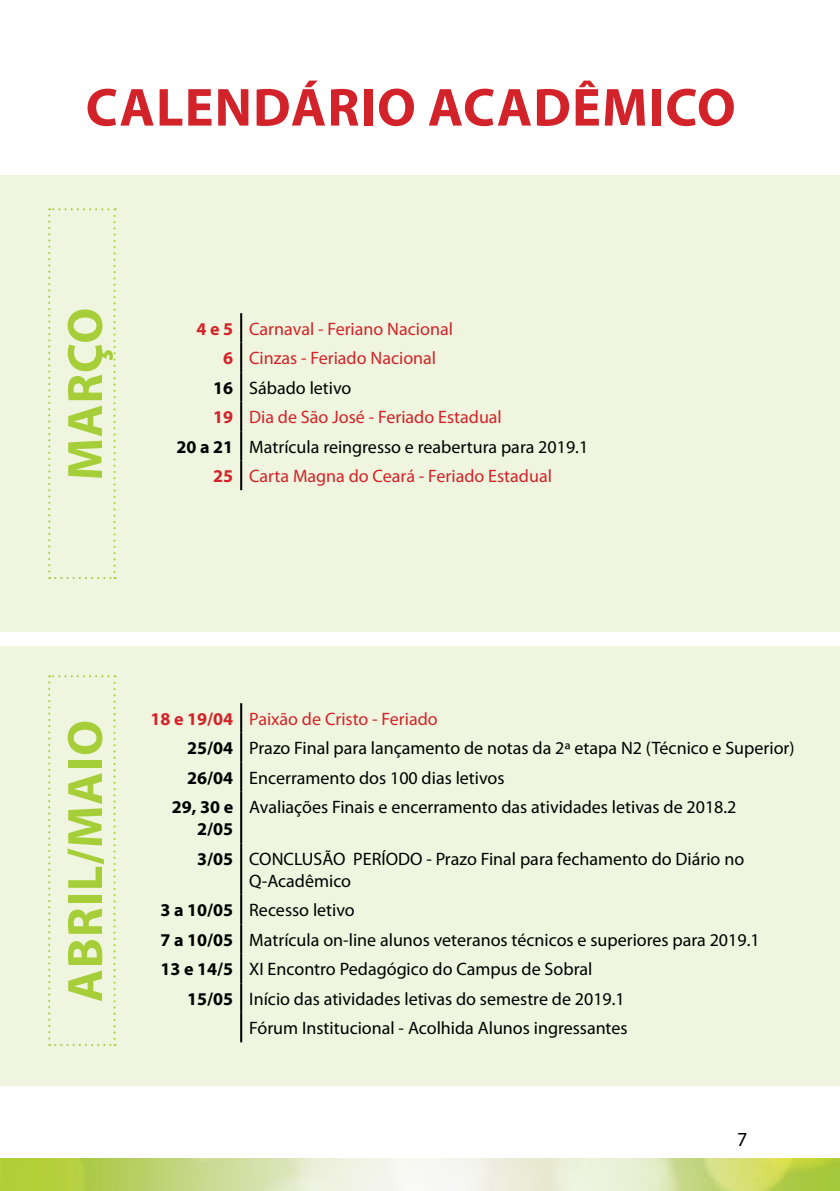
<style>
.page{position:relative;width:840px;height:1191px;background:#fff}
.page>*{position:absolute;margin:0;border:0;box-sizing:border-box;transform-origin:0 0}
.t1{font:700 54px "Myriad Pro";letter-spacing:.02em;color:#d2232a}
.t2{font:700 50px "Myriad Pro";letter-spacing:.02em;color:#a6ce39}
.t3{font:20px "Myriad Pro";color:#000}
.t4{font:18px/22px "Myriad Pro";color:#000}
.t5{font:18px "Myriad Pro";color:#d2232a}
.t6{font:700 18px "Myriad Pro";color:#000}
.s1{font-weight:700}
</style>
<div class="page">
<img style="left:0;top:1158px;width:839px;height:33px">
<div style="left:0;top:175px;width:839px;height:457px;background:#eff5de"></div>
<div style="left:0;top:646px;width:839px;height:439px;background:#eff5de"></div>
<svg style="left:48px;top:208px;width:67px;height:371px"></svg>
<svg style="left:48px;top:675px;width:67px;height:371px"></svg>
<hr style="left:240px;top:313px;width:2px;height:30px;background:#000">
<hr style="left:240px;top:343px;width:2px;height:29px;background:#000">
<hr style="left:240px;top:372px;width:2px;height:30px;background:#000">
<hr style="left:240px;top:402px;width:2px;height:29px;background:#000">
<hr style="left:240px;top:431px;width:2px;height:30px;background:#000">
<hr style="left:240px;top:461px;width:2px;height:29px;background:#000">
<hr style="left:240px;top:703px;width:2px;height:29px;background:#000">
<hr style="left:240px;top:732px;width:2px;height:30px;background:#000">
<hr style="left:240px;top:762px;width:2px;height:29px;background:#000">
<hr style="left:240px;top:791px;width:2px;height:52px;background:#000">
<hr style="left:240px;top:843px;width:2px;height:51px;background:#000">
<hr style="left:240px;top:894px;width:2px;height:30px;background:#000">
<hr style="left:240px;top:924px;width:2px;height:29px;background:#000">
<hr style="left:240px;top:953px;width:2px;height:30px;background:#000">
<hr style="left:240px;top:983px;width:2px;height:29px;background:#000">
<hr style="left:240px;top:1012px;width:2px;height:30px;background:#000">
<h1 class="t1" style="left:86px;top:72px;width:651px">CALENDÁRIO ACADÊMICO</h1>
<h2 class="t2" style="left:52px;top:480px;width:174px;rotate:-90deg">MARÇO</h2>
<p class="t5" style="left:196px;top:317px;width:258px"><span class="s1">4 e 5</span> Carnaval - Feriano Nacional</p>
<p class="t5" style="left:223px;top:347px;width:214px"><span class="s1">6</span> Cinzas - Feriado Nacional</p>
<p class="t4" style="left:213px;top:376px;width:140px"><span class="s1">16</span> Sábado letivo</p>
<p class="t5" style="left:213px;top:406px;width:290px"><span class="s1">19</span> Dia de São José - Feriado Estadual</p>
<p class="t4" style="left:176px;top:435px;width:413px"><span class="s1">20 a 21</span> Matrícula reingresso e reabertura para 2019.1</p>
<p class="t5" style="left:213px;top:465px;width:340px"><span class="s1">25</span> Carta Magna do Ceará - Feriado Estadual</p>
<h2 class="t2" style="left:52px;top:1002px;width:284px;rotate:-90deg">ABRIL/MAIO</h2>
<p class="t5" style="left:150px;top:707px;width:289px"><span class="s1">18 e 19/04</span> Paixão de Cristo - Feriado</p>
<p class="t4" style="left:187px;top:737px;width:608px"><span class="s1">25/04</span> Prazo Final para lançamento de notas da 2ª etapa N2 (Técnico e Superior)</p>
<p class="t4" style="left:187px;top:766px;width:319px"><span class="s1">26/04</span> Encerramento dos 100 dias letivos</p>
<p class="t6" style="left:172px;top:795px;width:63px">29, 30 e</p>
<p class="t6" style="left:197px;top:817px;width:37px">2/05</p>
<p class="t4" style="left:249px;top:796px;width:488px">Avaliações Finais e encerramento das atividades letivas de 2018.2</p>
<p class="t4" style="left:249px;top:847px;width:496px;text-indent:-52px"><span class="s1">3/05</span> CONCLUSÃO PERÍODO - Prazo Final para fechamento do Diário no<br>Q-Acadêmico</p>
<p class="t4" style="left:160px;top:899px;width:196px"><span class="s1">3 a 10/05</span> Recesso letivo</p>
<p class="t4" style="left:160px;top:928px;width:600px"><span class="s1">7 a 10/05</span> Matrícula on-line alunos veteranos técnicos e superiores para 2019.1</p>
<p class="t4" style="left:160px;top:958px;width:433px"><span class="s1">13 e 14/5</span> XI Encontro Pedagógico do Campus de Sobral</p>
<p class="t4" style="left:187px;top:987px;width:439px"><span class="s1">15/05</span> Início das atividades letivas do semestre de 2019.1</p>
<p class="t4" style="left:249px;top:1017px;width:379px">Fórum Institucional - Acolhida Alunos ingressantes</p>
<p class="t3" style="left:736px;top:1127px;width:12px">7</p>
</div>
